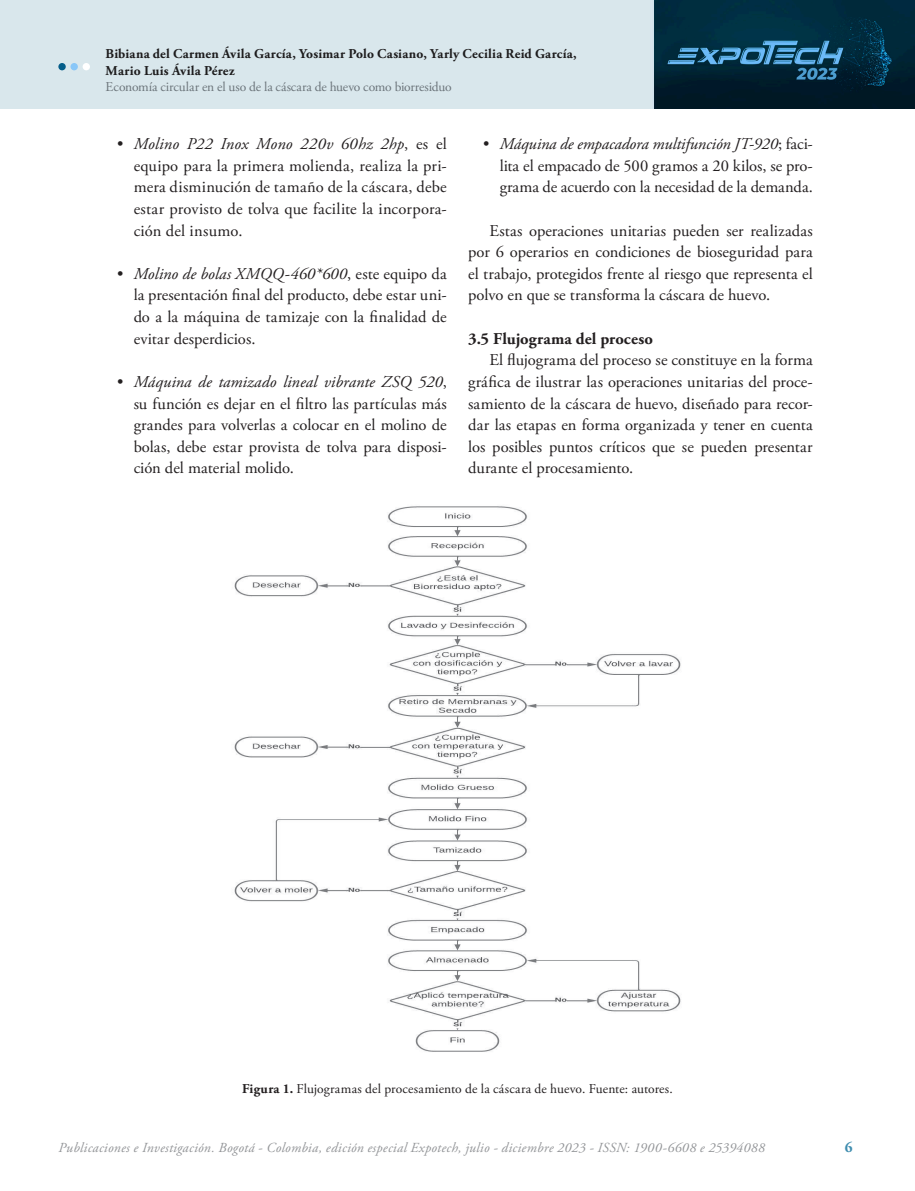
<style>
.page{position:relative;width:915px;height:1191px;background:#fff}
.page>*{position:absolute;margin:0;border:0;box-sizing:border-box;transform-origin:0 0}
.TEXTO_CORRIDO{font:16.5px/21.6px "Adobe Garamond Pro";letter-spacing:-.005em;color:#231f20;text-align:justify}
._3_Subtitulos{font:700 16.5px "Adobe Garamond Pro";letter-spacing:.005em;color:#231f20}
.t1{font:700 15px "Adobe Garamond Pro";color:#3f8daf}
.t2{font:italic 13.8px "Adobe Garamond Pro";letter-spacing:.02em;color:#939598}
.t3{font:700 13.5px/16.5px "Adobe Garamond Pro";letter-spacing:.015em;color:#231f20}
._3_Figura_1_linea{font:13.5px "Adobe Garamond Pro";letter-spacing:.005em;color:#231f20}
.t4{font:13.5px "Adobe Garamond Pro";letter-spacing:-.01em;color:#808285}
.s1{font-style:italic}
.s2{font-weight:700}
</style>
<div class="page">
<img style="left:0;top:0;width:914px;height:109px">
<div style="left:58px;top:63px;width:8px;height:7px;background:#055e8a;border-radius:50%"></div>
<div style="left:70px;top:63px;width:8px;height:7px;background:#89c7f8;border-radius:50%"></div>
<div style="left:83px;top:63px;width:7px;height:7px;background:#fff;border-radius:50%"></div>
<img style="left:234px;top:506px;width:447px;height:546px">
<p class="t3" style="left:106px;top:46px;width:472px">Bibiana del Carmen Ávila García, Yosimar Polo Casiano, Yarly Cecilia Reid García,<br>Mario Luis Ávila Pérez</p>
<p class="t4" style="left:106px;top:79px;width:347px">Economía circular en el uso de la cáscara de huevo como biorresiduo</p>
<p class="TEXTO_CORRIDO" style="left:134px;top:134px;width:314px;text-indent:-16px">• <span class="s1">Molino P22 Inox Mono 220v 60hz 2hp</span>, es el equipo para la primera molienda, realiza la pri&shy;mera disminución de tamaño de la cáscara, debe estar provisto de tolva que facilite la incorpora&shy;ción del insumo.</p>
<p class="TEXTO_CORRIDO" style="left:134px;top:263px;width:315px;text-indent:-16px">• <span class="s1">Molino de bolas XMQQ-460*600</span>, este equipo da la presentación final del producto, debe estar uni&shy;do a la máquina de tamizaje con la finalidad de evitar desperdicios.</p>
<p class="TEXTO_CORRIDO" style="left:134px;top:371px;width:314px;text-indent:-16px">• <span class="s1">Máquina de tamizado lineal vibrante ZSQ 520</span>, su función es dejar en el filtro las partículas más grandes para volverlas a colocar en el molino de bolas, debe estar provista de tolva para disposi&shy;ción del material molido.</p>
<p class="TEXTO_CORRIDO" style="left:499px;top:134px;width:314px;text-indent:-16px">• <span class="s1">Máquina de empacadora multifunción JT-920</span>; faci&shy;lita el empacado de 500 gramos a 20 kilos, se pro&shy;grama de acuerdo con la necesidad de la demanda.</p>
<p class="TEXTO_CORRIDO" style="left:468px;top:220px;width:346px;text-indent:21px">Estas operaciones unitarias pueden ser realizadas por 6 operarios en condiciones de bioseguridad para el trabajo, protegidos frente al riesgo que representa el polvo en que se transforma la cáscara de huevo.</p>
<p class="_3_Subtitulos" style="left:468px;top:329px;width:186px">3.5 Flujograma del proceso</p>
<p class="TEXTO_CORRIDO" style="left:468px;top:350px;width:346px;text-indent:21px">El flujograma del proceso se constituye en la forma gráfica de ilustrar las operaciones unitarias del proce&shy;samiento de la cáscara de huevo, diseñado para recor&shy;dar las etapas en forma organizada y tener en cuenta los posibles puntos críticos que se pueden presentar durante el procesamiento.</p>
<p class="_3_Figura_1_linea" style="left:242px;top:1080px;width:432px"><span class="s2">Figura 1.</span> Flujogramas del procesamiento de la cáscara de huevo. Fuente: autores.</p>
<p class="t2" style="left:58px;top:1139px;width:708px">Publicaciones e Investigación. Bogotá - Colombia, edición especial Expotech, julio - diciembre 2023 - ISSN: 1900-6608 e 25394088</p>
<p class="t1" style="left:844px;top:1138px;width:9px">6</p>
</div>
